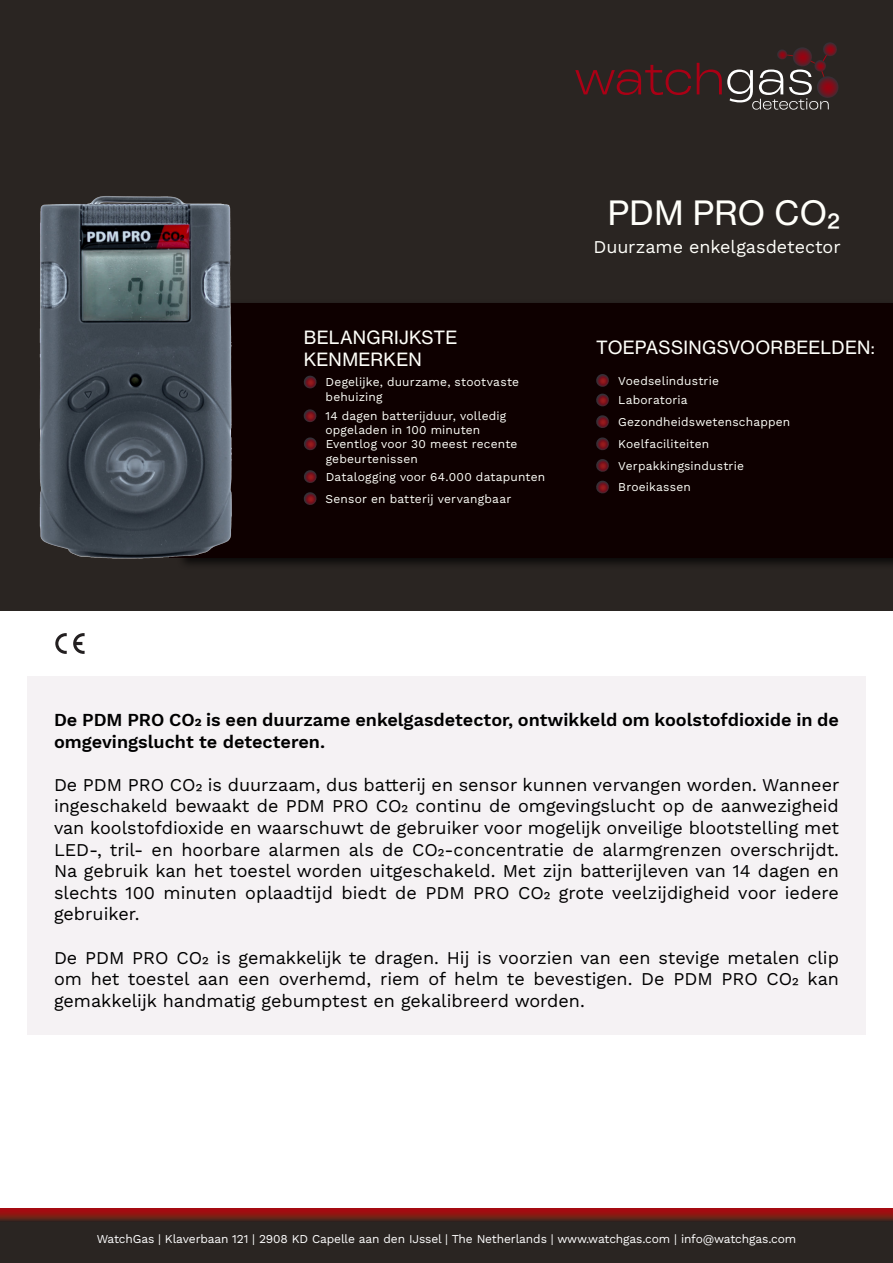
<style>
.page{position:relative;width:893px;height:1263px;background:#fff}
.page>*{position:absolute;margin:0;border:0;box-sizing:border-box;transform-origin:0 0}
.t1{font:33px "N Haas Grotesk TX Pro 55 Rg";letter-spacing:.01em;color:#fffffa}
.t2{font:18px/21.6px "Work Sans";color:#000;text-align:justify}
.t3{font:600 18px/21.6px "Work Sans";color:#000}
.t4{font:18px/21.6px "N Haas Grotesk TX Pro 55 Rg";letter-spacing:.02em;color:#fffffa}
.t5{font:18px "Work Sans";letter-spacing:-.005em;color:#fffffa}
.t6{font:12px/14.4px "Work Sans";letter-spacing:.015em;color:#fffffa}
.t7{font:12px "Work Sans";letter-spacing:-.01em;color:#fff}
</style>
<div class="page">
<div style="left:0;top:0;width:893px;height:611px;background:#2a2522"></div>
<div style="left:0;top:1209px;width:893px;height:54px;background:#2a2522"></div>
<svg style="left:0;top:1209px;width:893px;height:12px;background:#7f1814"></svg>
<div style="left:176px;top:300px;width:717px;height:270px;background:#000;opacity:.75"></div>
<div style="left:170px;top:303px;width:723px;height:254px;background:#0e0000"></div>
<div style="left:27px;top:676px;width:839px;height:358px;background:#f5f2f4"></div>
<svg style="left:596px;top:374px;width:13px;height:13px"></svg>
<svg style="left:596px;top:394px;width:13px;height:12px"></svg>
<svg style="left:596px;top:415px;width:13px;height:13px"></svg>
<svg style="left:575px;top:42px;width:263px;height:68px"></svg>
<svg style="left:304px;top:376px;width:13px;height:12px"></svg>
<svg style="left:303px;top:409px;width:14px;height:13px"></svg>
<svg style="left:304px;top:437px;width:13px;height:13px"></svg>
<svg style="left:304px;top:470px;width:13px;height:13px"></svg>
<svg style="left:55px;top:633px;width:12px;height:21px"></svg>
<svg style="left:73px;top:633px;width:12px;height:21px"></svg>
<svg style="left:596px;top:437px;width:13px;height:13px"></svg>
<svg style="left:304px;top:492px;width:13px;height:13px"></svg>
<img style="left:39px;top:196px;width:249px;height:374px">
<svg style="left:596px;top:459px;width:13px;height:13px"></svg>
<svg style="left:596px;top:481px;width:13px;height:13px"></svg>
<p class="t1" style="left:608px;top:192px;width:234px">PDM PRO CO2</p>
<p class="t4" style="left:304px;top:327px;width:155px">BELANGRIJKSTE<br>KENMERKEN</p>
<p class="t6" style="left:326px;top:375px;width:195px">Degelijke, duurzame, stootvaste behuizing</p>
<p class="t6" style="left:325px;top:408px;width:182px">14 dagen batterijduur, volledig opgeladen in 100 minuten</p>
<p class="t6" style="left:326px;top:436px;width:193px">Eventlog voor 30 meest recente gebeurtenissen</p>
<p class="t6" style="left:326px;top:469px;width:221px">Datalogging voor 64.000 datapunten</p>
<p class="t6" style="left:326px;top:491px;width:187px">Sensor en batterij vervangbaar</p>
<p class="t5" style="left:593px;top:233px;width:249px">Duurzame enkelgasdetector</p>
<p class="t4" style="left:596px;top:336px;width:280px">TOEPASSINGSVOORBEELDEN:</p>
<p class="t6" style="left:618px;top:373px;width:102px">Voedselindustrie</p>
<p class="t6" style="left:618px;top:392px;width:71px">Laboratoria</p>
<p class="t6" style="left:618px;top:414px;width:173px">Gezondheidswetenschappen</p>
<p class="t6" style="left:618px;top:436px;width:92px">Koelfaciliteiten</p>
<p class="t6" style="left:618px;top:458px;width:127px">Verpakkingsindustrie</p>
<p class="t6" style="left:618px;top:480px;width:74px">Broeikassen</p>
<p class="t3" style="left:54px;top:710px;width:786px">De PDM PRO CO2 is een duurzame enkelgasdetector, ontwikkeld om koolstofdioxide in de omgevingslucht te detecteren.</p>
<p class="t2" style="left:54px;top:773px;width:787px">De PDM PRO CO2 is duurzaam, dus batterij en sensor kunnen vervangen worden. Wanneer ingeschakeld bewaakt de PDM PRO CO2 continu de omgevingslucht op de aanwezigheid van koolstofdioxide en waarschuwt de gebruiker voor mogelijk onveilige blootstelling met LED-, tril- en hoorbare alarmen als de CO2-concentratie de alarmgrenzen overschrijdt.<br>Na gebruik kan het toestel worden uitgeschakeld. Met zijn batterijleven van 14 dagen en slechts 100 minuten oplaadtijd biedt de PDM PRO CO2 grote veelzijdigheid voor iedere gebruiker.</p>
<p class="t2" style="left:54px;top:946px;width:786px">De PDM PRO CO2 is gemakkelijk te dragen. Hij is voorzien van een stevige metalen clip om het toestel aan een overhemd, riem of helm te bevestigen. De PDM PRO CO2 kan gemakkelijk handmatig gebumptest en gekalibreerd worden.</p>
<p class="t7" style="left:97px;top:1229px;width:701px">WatchGas | Klaverbaan 121 | 2908 KD Capelle aan den IJssel | The Netherlands | www.watchgas.com | info@watchgas.com</p>
</div>
